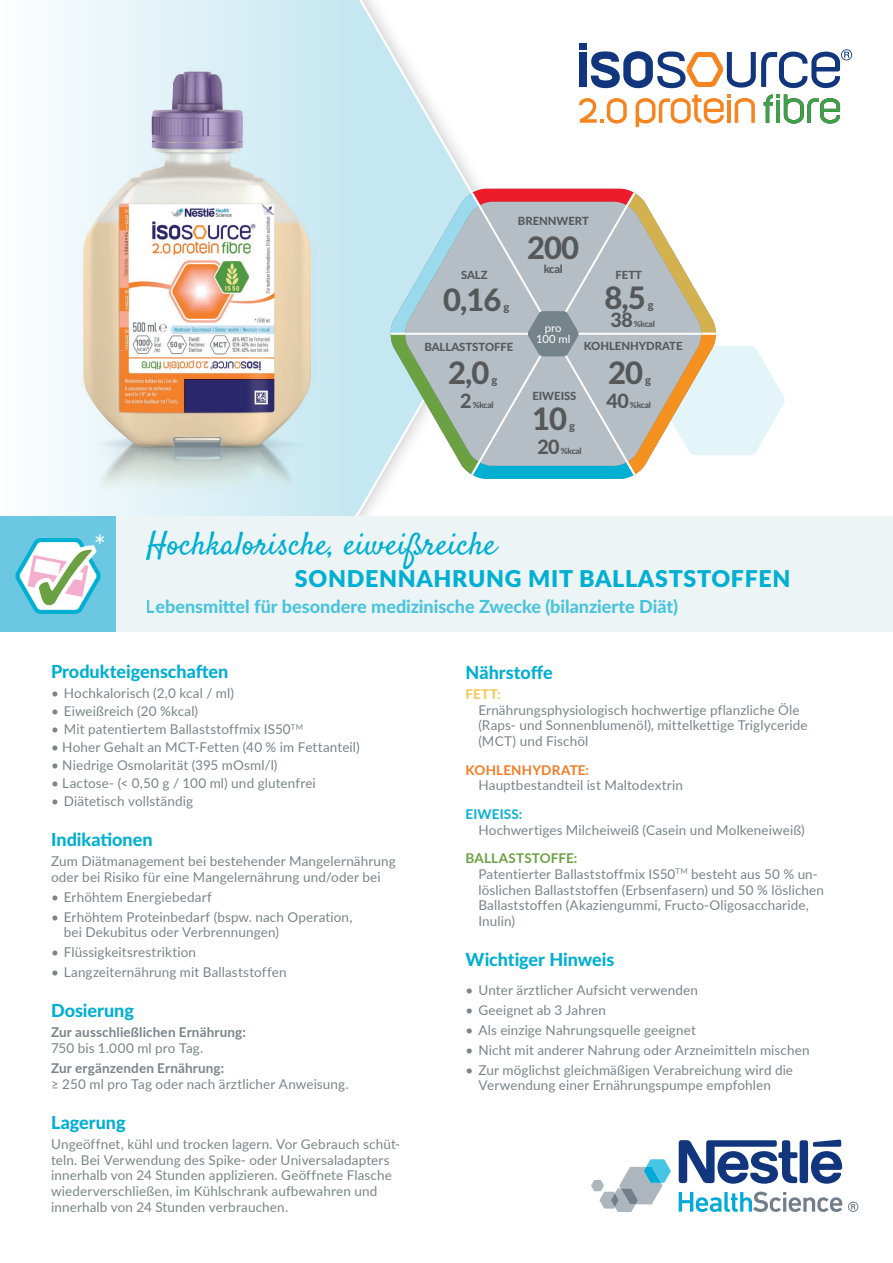
<style>
.page{position:relative;width:893px;height:1263px;background:#fff}
.page>*{position:absolute;margin:0;border:0;box-sizing:border-box;transform-origin:0 0}
.t1{font:32.55px "Satisfy";color:#01afd2}
.t2{font:800 30.9px "Lato";letter-spacing:-.03em;color:#57585a}
.t3{font:29.7px "Lato";color:#fff}
.t4{font:900 23.1px "Lato";letter-spacing:.03em;color:#01afd2}
.t5{font:800 19.65px "Lato";color:#57585a}
.t6{font:800 18px "Lato";color:#01afd2}
.t7{font:13.5px/15.8px "Lato";letter-spacing:.01em;color:#79848a}
.t8{font:700 13.5px "Lato";letter-spacing:.01em;color:#79848a}
.t9{font:700 13.5px "Lato";letter-spacing:.01em;color:#f47b21}
.t10{font:700 13.5px "Lato";letter-spacing:.01em;color:#01afd2}
.t11{font:800 13.5px "Lato";color:#f2cb5e}
.t12{font:800 11.25px "Lato";color:#57585a}
.t13{font:11.25px/11.2px "Lato";color:#fff;text-align:center}
.t14{font:800 8.4px "Lato";letter-spacing:-.03em;color:#57585a}
.s1{font-weight:700;color:#6ba043}
</style>
<div class="page">
<svg style="left:354px;top:0;width:154px;height:516px"></svg>
<div style="left:51px;top:516px;width:842px;height:115px;background:#edf4f6"></div>
<div style="left:0;top:516px;width:116px;height:115px;background:#6cc8e2"></div>
<svg style="left:591px;top:1159px;width:80px;height:53px"></svg>
<svg style="left:679px;top:1191px;width:163px;height:21px"></svg>
<svg style="left:679px;top:1139px;width:163px;height:45px"></svg>
<svg style="left:848px;top:1201px;width:10px;height:11px"></svg>
<div style="left:0;top:0;width:354px;height:516px;background:linear-gradient(to right,#fdfefe,#c5e7f2)"></div>
<svg style="left:389px;top:189px;width:396px;height:290px"></svg>
<div style="left:579px;top:43px;width:8px;height:6px;background:#11367e"></div>
<div style="left:579px;top:52px;width:8px;height:35px;background:#11367e"></div>
<svg style="left:591px;top:49px;width:262px;height:39px"></svg>
<svg style="left:764px;top:94px;width:76px;height:30px"></svg>
<svg style="left:636px;top:95px;width:119px;height:32px"></svg>
<svg style="left:579px;top:98px;width:48px;height:26px"></svg>
<img style="left:51px;top:51px;width:291px;height:465px">
<img style="left:77px;top:65px;width:242px;height:388px">
<svg style="left:15px;top:538px;width:86px;height:76px"></svg>
<p class="t12" style="left:518px;top:212px;width:72px">BRENNWERT</p>
<h2 class="t2" style="left:527px;top:225px;width:54px">200</h2>
<p class="t12" style="left:544px;top:261px;width:20px">kcal</p>
<p class="t12" style="left:461px;top:267px;width:28px">SALZ</p>
<h2 class="t2" style="left:443px;top:276px;width:60px">0,16</h2>
<p class="t12" style="left:615px;top:267px;width:28px">FETT</p>
<h2 class="t2" style="left:604px;top:274px;width:43px">8,5</h2>
<p class="t12" style="left:648px;top:296px;width:7px">g</p>
<p class="t12" style="left:503px;top:298px;width:7px">g</p>
<h3 class="t5" style="left:611px;top:305px;width:24px">38</h3>
<p class="t14" style="left:634px;top:318px;width:22px">%kcal</p>
<p class="t13" style="left:536px;top:321px;width:36px">pro<br>100 ml</p>
<p class="t12" style="left:424px;top:339px;width:91px">BALLASTSTOFFE</p>
<p class="t12" style="left:584px;top:338px;width:100px">KOHLENHYDRATE</p>
<h3 class="t3" style="left:94px;top:525px;width:14px">*</h3>
<h2 class="t2" style="left:448px;top:350px;width:43px">2,0</h2>
<p class="t12" style="left:492px;top:372px;width:7px">g</p>
<h2 class="t2" style="left:608px;top:350px;width:36px">20</h2>
<p class="t12" style="left:645px;top:372px;width:7px">g</p>
<h3 class="t5" style="left:460px;top:387px;width:13px">2</h3>
<p class="t14" style="left:473px;top:399px;width:22px">%kcal</p>
<p class="t12" style="left:532px;top:387px;width:46px">EIWEISS</p>
<h2 class="t2" style="left:532px;top:395px;width:36px">10</h2>
<p class="t12" style="left:569px;top:417px;width:7px">g</p>
<h3 class="t5" style="left:607px;top:387px;width:24px">40</h3>
<p class="t14" style="left:630px;top:399px;width:22px">%kcal</p>
<h3 class="t5" style="left:537px;top:432px;width:24px">20</h3>
<p class="t14" style="left:561px;top:444px;width:22px">%kcal</p>
<h1 class="t1" style="left:146px;top:524px;width:352px">Hochkalorische, eiweißreiche</h1>
<h3 class="t4" style="left:295px;top:561px;width:497px">SONDENNAHRUNG MIT BALLASTSTOFFEN</h3>
<h3 class="t6" style="left:146px;top:593px;width:534px">Lebensmittel für besondere medizinische Zwecke (bilanzierte Diät)</h3>
<h3 class="t6" style="left:51px;top:658px;width:179px">Produkteigenschaften</h3>
<p class="t7" style="left:51px;top:685px;width:184px">• Hochkalorisch (2,0 kcal / ml)</p>
<p class="t7" style="left:51px;top:703px;width:149px">• Eiweißreich (20 %kcal)</p>
<p class="t7" style="left:51px;top:721px;width:253px">• Mit patentiertem Ballaststoffmix IS50<sup>TM</sup></p>
<p class="t7" style="left:51px;top:739px;width:310px">• Hoher Gehalt an MCT-Fetten (40 % im Fettanteil)</p>
<p class="t7" style="left:51px;top:757px;width:228px">• Niedrige Osmolarität (395 mOsml/l)</p>
<p class="t7" style="left:51px;top:774px;width:266px">• Lactose- (&lt; 0,50 g / 100 ml) und glutenfrei</p>
<p class="t7" style="left:51px;top:792px;width:144px">• Diätetisch vollständig</p>
<h3 class="t6" style="left:51px;top:826px;width:103px">Indikationen</h3>
<p class="t7" style="left:51px;top:852px;width:346px">Zum Diätmanagement bei bestehender Mangelernährung oder bei Risiko für eine Mangelernährung und/oder bei</p>
<p class="t7" style="left:51px;top:888px;width:162px">• Erhöhtem Energiebedarf</p>
<p class="t7" style="left:64px;top:908px;width:290px;text-indent:-13px">• Erhöhtem Proteinbedarf (bspw. nach Operation, bei Dekubitus oder Verbrennungen)</p>
<p class="t7" style="left:51px;top:944px;width:147px">• Flüssigkeitsrestriktion</p>
<p class="t7" style="left:51px;top:964px;width:237px">• Langzeiternährung mit Ballaststoffen</p>
<h3 class="t6" style="left:51px;top:997px;width:84px">Dosierung</h3>
<p class="t8" style="left:51px;top:1022px;width:196px">Zur ausschließlichen Ernährung:</p>
<p class="t7" style="left:51px;top:1040px;width:154px">750 bis 1.000 ml pro Tag.</p>
<p class="t8" style="left:51px;top:1058px;width:175px">Zur ergänzenden Ernährung:</p>
<p class="t7" style="left:51px;top:1075px;width:299px">≥ 250 ml pro Tag oder nach ärztlicher Anweisung.</p>
<h3 class="t6" style="left:51px;top:1109px;width:76px">Lagerung</h3>
<p class="t7" style="left:51px;top:1135px;width:351px">Ungeöffnet, kühl und trocken lagern. Vor Gebrauch schüt&shy;teln. Bei Verwendung des Spike- oder Universaladapters innerhalb von 24 Stunden applizieren. Geöffnete Flasche wiederverschließen, im Kühlschrank aufbewahren und innerhalb von 24 Stunden verbrauchen.</p>
<h3 class="t6" style="left:466px;top:659px;width:89px">Nährstoffe</h3>
<p class="t11" style="left:466px;top:684px;width:36px">FETT:</p>
<p class="t7" style="left:478px;top:701px;width:331px">Ernährungsphysiologisch hochwertige pflanzliche Öle (Raps- und Sonnenblumenöl), mittelkettige Triglyceride (MCT) und Fischöl</p>
<p class="t9" style="left:466px;top:760px;width:125px">KOHLENHYDRATE:</p>
<p class="t7" style="left:478px;top:777px;width:206px">Hauptbestandteil ist Maltodextrin</p>
<p class="t10" style="left:466px;top:804px;width:58px">EIWEISS:</p>
<p class="t7" style="left:478px;top:821px;width:328px">Hochwertiges Milcheiweiß (Casein und Molkeneiweiß)</p>
<p class="t7" style="left:478px;top:850px;width:347px;text-indent:-13px"><span class="s1">BALLASTSTOFFE:<br></span>Patentierter Ballaststoffmix IS50<sup>TM</sup> besteht aus 50 % un&shy;löslichen Ballaststoffen (Erbsenfasern) und 50 % löslichen Ballaststoffen (Akaziengummi, Fructo-Oligosaccharide, Inulin)</p>
<h3 class="t6" style="left:466px;top:946px;width:150px">Wichtiger Hinweis</h3>
<p class="t7" style="left:466px;top:981px;width:234px">• Unter ärztlicher Aufsicht verwenden</p>
<p class="t7" style="left:466px;top:1001px;width:142px">• Geeignet ab 3 Jahren</p>
<p class="t7" style="left:466px;top:1021px;width:232px">• Als einzige Nahrungsquelle geeignet</p>
<p class="t7" style="left:466px;top:1041px;width:345px">• Nicht mit anderer Nahrung oder Arzneimitteln mischen</p>
<p class="t7" style="left:478px;top:1061px;width:316px;text-indent:-13px">• Zur möglichst gleichmäßigen Verabreichung wird die<br>Verwendung einer Ernährungspumpe empfohlen</p>
</div>
